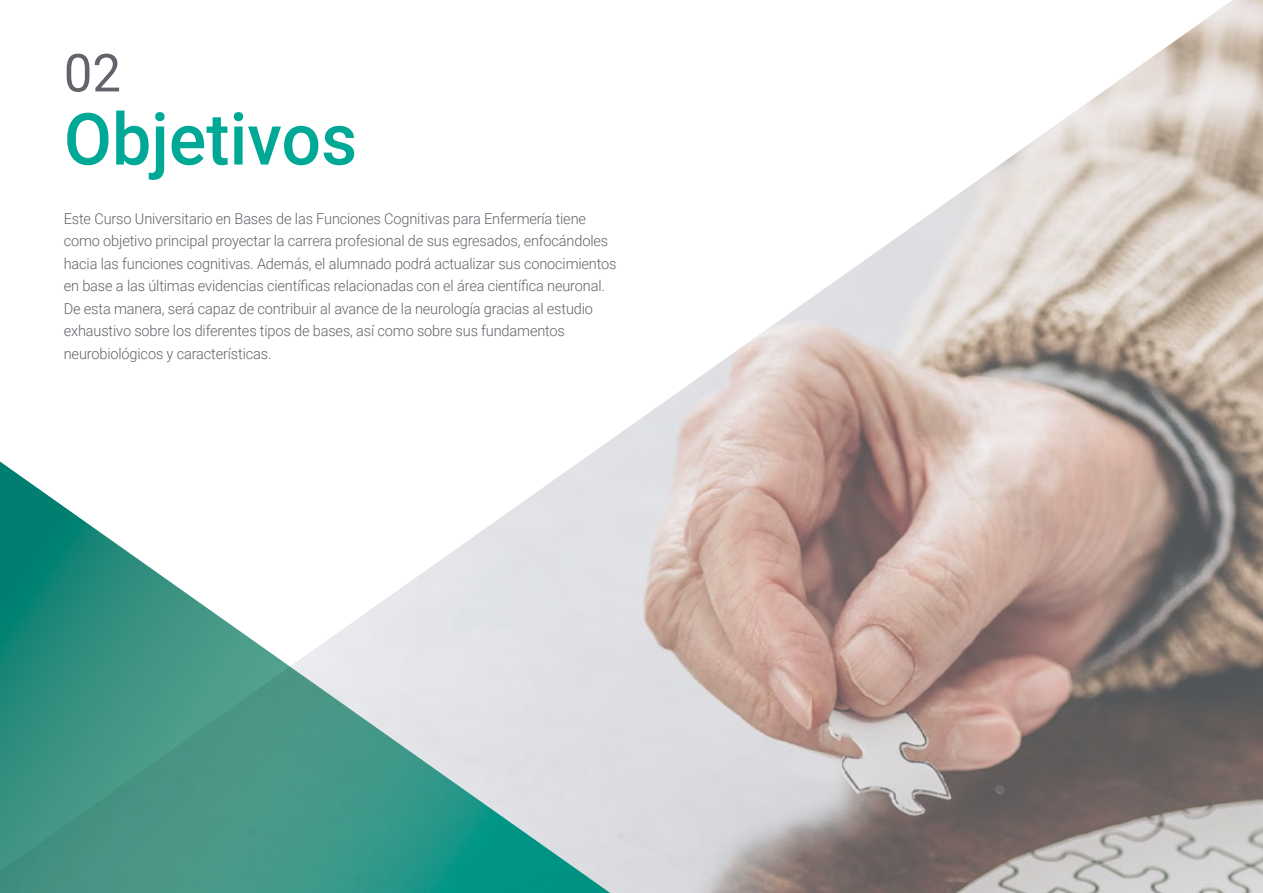
<style>
.page{position:relative;width:1263px;height:893px;background:#fff}
.page>*{position:absolute;margin:0;border:0;box-sizing:border-box;transform-origin:0 0}
.t1{font:500 72px "Roboto";color:#00a996}
.t2{font:52.5px "Roboto";color:#61646a}
.t3{font:300 15px/22.5px "Roboto";letter-spacing:-.01em;color:#61646a}
</style>
<div class="page">
<img style="left:602px;top:0;width:661px;height:893px">
<svg style="left:0;top:446px;width:640px;height:447px"></svg>
<h2 class="t2" style="left:64px;top:36px;width:59px">02</h2>
<h1 class="t1" style="left:64px;top:89px;width:295px">Objetivos</h1>
<p class="t3" style="left:64px;top:207px;width:554px">Este Curso Universitario en Bases de las Funciones Cognitivas para Enfermería tiene como objetivo principal proyectar la carrera profesional de sus egresados, enfocándoles hacia las funciones cognitivas. Además, el alumnado podrá actualizar sus conocimientos en base a las últimas evidencias científicas relacionadas con el área científica neuronal.<br>De esta manera, será capaz de contribuir al avance de la neurología gracias al estudio exhaustivo sobre los diferentes tipos de bases, así como sobre sus fundamentos neurobiológicos y características.</p>
</div>
